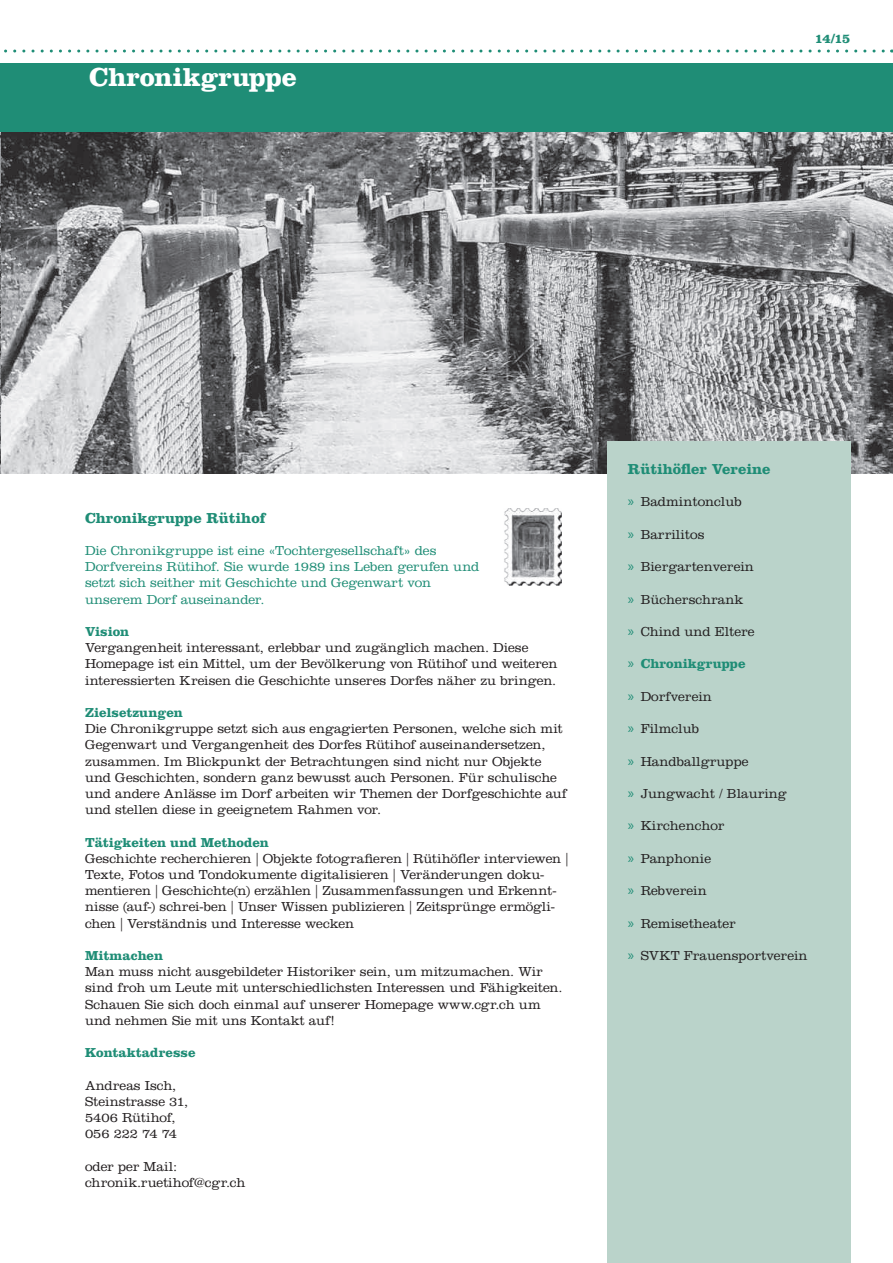
<style>
.page{position:relative;width:893px;height:1263px;background:#fff}
.page>*{position:absolute;margin:0;border:0;box-sizing:border-box;transform-origin:0 0}
.t1{font:700 27px "Clarendon LT Std";letter-spacing:-.01em;color:#fff}
.t2{font:700 15px "Clarendon LT Std";color:#1f8d76}
.t3{font:300 13.5px/16.2px "Clarendon LT Std";color:#231f20}
.t4{font:300 13.5px/16.2px "Clarendon LT Std";letter-spacing:-.005em;color:#1f8d76}
.t5{font:700 13.5px "Clarendon LT Std";color:#1f8d76}
.s1{font-family:"Myriad Pro";font-weight:400;font-size:15px;color:#1f8d76}
.s2{font-family:"Myriad Pro";font-weight:400;font-size:15px}
</style>
<div class="page">
<img style="left:1px;top:132px;width:892px;height:342px">
<img style="left:0;top:132px;width:1px;height:342px">
<svg style="left:4px;top:50px;width:888px;height:3px"></svg>
<div style="left:0;top:64px;width:893px;height:68px;background:#1f8d76"></div>
<div style="left:607px;top:441px;width:243px;height:822px;background:#bad3ca"></div>
<img style="left:504px;top:509px;width:58px;height:76px">
<h1 class="t1" style="left:89px;top:61px;width:209px">Chronikgruppe</h1>
<p class="t5" style="left:815px;top:30px;width:37px">14/15</p>
<p class="t2" style="left:85px;top:508px;width:182px">Chronikgruppe Rütihof</p>
<p class="t4" style="left:85px;top:542px;width:396px">Die Chronikgruppe ist eine «Tochtergesellschaft» des Dorfvereins Rütihof. Sie wurde 1989 ins Leben gerufen und setzt sich seither mit Geschichte und Gegenwart von unserem Dorf auseinander.</p>
<p class="t5" style="left:85px;top:623px;width:46px">Vision</p>
<p class="t3" style="left:85px;top:639px;width:474px">Vergangenheit interessant, erlebbar und zugänglich machen. Diese<br>Homepage ist ein Mittel, um der Bevölkerung von Rütihof und weiteren interessierten Kreisen die Geschichte unseres Dorfes näher zu bringen.</p>
<p class="t5" style="left:85px;top:704px;width:99px">Zielsetzungen</p>
<p class="t3" style="left:85px;top:720px;width:484px">Die Chronikgruppe setzt sich aus engagierten Personen, welche sich mit Gegenwart und Vergangenheit des Dorfes Rütihof auseinandersetzen, zusammen. Im Blickpunkt der Betrachtungen sind nicht nur Objekte und Geschichten, sondern ganz bewusst auch Personen. Für schulische und andere Anlässe im Dorf arbeiten wir Themen der Dorfgeschichte auf und stellen diese in geeignetem Rahmen vor.</p>
<p class="t5" style="left:85px;top:834px;width:185px">Tätigkeiten und Methoden</p>
<p class="t3" style="left:85px;top:850px;width:485px">Geschichte recherchieren | Objekte fotografieren | Rütihöfler interviewen | Texte, Fotos und Tondokumente digitalisieren | Veränderungen doku&shy;mentieren | Geschichte(n) erzählen | Zusammenfassungen und Erkennt&shy;nisse (auf-) schrei-ben | Unser Wissen publizieren | Zeitsprünge ermögli&shy;chen | Verständnis und Interesse wecken</p>
<p class="t5" style="left:85px;top:947px;width:80px">Mitmachen</p>
<p class="t3" style="left:85px;top:963px;width:479px">Man muss nicht ausgebildeter Historiker sein, um mitzumachen. Wir sind froh um Leute mit unterschiedlichsten Interessen und Fähigkeiten.<br>Schauen Sie sich doch einmal auf unserer Homepage www.cgr.ch um und nehmen Sie mit uns Kontakt auf!</p>
<p class="t5" style="left:85px;top:1044px;width:112px">Kontaktadresse</p>
<p class="t3" style="left:85px;top:1077px;width:105px">Andreas Isch,<br>Steinstrasse 31,<br>5406 Rütihof,<br>056 222 74 74</p>
<p class="t3" style="left:85px;top:1158px;width:162px">oder per Mail: chronik.ruetihof@cgr.ch</p>
<p class="t2" style="left:628px;top:460px;width:144px">Rütihöfler Vereine</p>
<p class="t3" style="left:628px;top:494px;width:116px"><span class="s1">»</span> Badmintonclub</p>
<p class="t3" style="left:628px;top:526px;width:78px"><span class="s1">»</span> Barrilitos</p>
<p class="t3" style="left:628px;top:558px;width:128px"><span class="s1">»</span> Biergartenverein</p>
<p class="t3" style="left:628px;top:591px;width:117px"><span class="s1">»</span> Bücherschrank</p>
<p class="t3" style="left:628px;top:623px;width:128px"><span class="s1">»</span> Chind und Eltere</p>
<p class="t5" style="left:628px;top:656px;width:119px"><span class="s2">»</span> Chronikgruppe</p>
<p class="t3" style="left:628px;top:688px;width:86px"><span class="s1">»</span> Dorfverein</p>
<p class="t3" style="left:628px;top:720px;width:73px"><span class="s1">»</span> Filmclub</p>
<p class="t3" style="left:628px;top:753px;width:122px"><span class="s1">»</span> Handballgruppe</p>
<p class="t3" style="left:628px;top:785px;width:161px"><span class="s1">»</span> Jungwacht / Blauring</p>
<p class="t3" style="left:628px;top:818px;width:98px"><span class="s1">»</span> Kirchenchor</p>
<p class="t3" style="left:628px;top:850px;width:85px"><span class="s1">»</span> Panphonie</p>
<p class="t3" style="left:628px;top:882px;width:80px"><span class="s1">»</span> Rebverein</p>
<p class="t3" style="left:628px;top:915px;width:110px"><span class="s1">»</span> Remisetheater</p>
<p class="t3" style="left:628px;top:947px;width:181px"><span class="s1">»</span> SVKT Frauensportverein</p>
</div>
